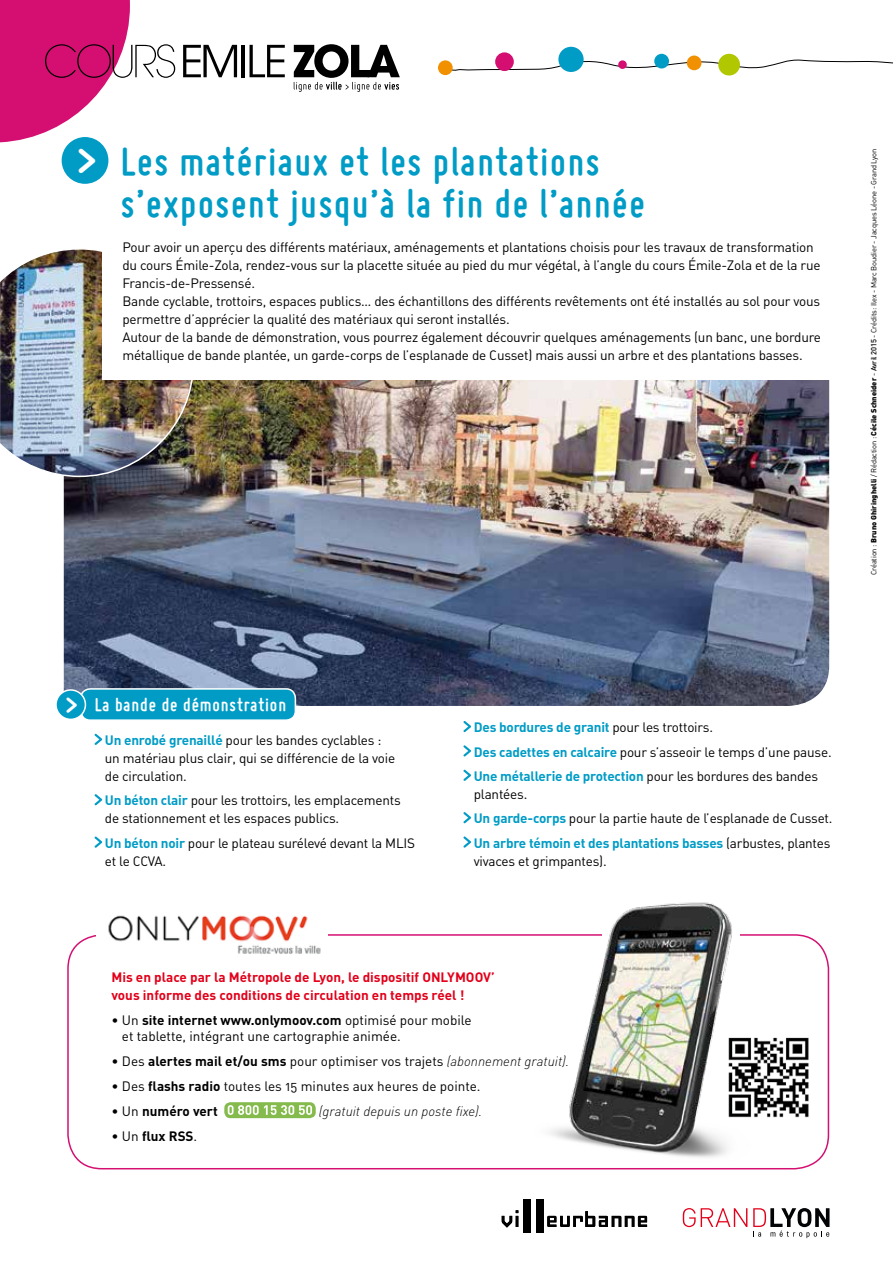
<style>
.page{position:relative;width:893px;height:1263px;background:#fff}
.page>*{position:absolute;margin:0;border:0;box-sizing:border-box;transform-origin:0 0}
.t1{font:700 48.9px "Miso";color:#fff}
.t2{font:700 42px/42px "Miso";letter-spacing:.04em;color:#009cc6}
.t3{font:700 19.8px "Miso";letter-spacing:.045em;color:#fff}
.t4{font:13.5px/18px "DIN Regular Alternate";letter-spacing:-.015em;color:#000}
.t5{font:13.5px "DIN Bold Alternate";letter-spacing:-.015em;color:#009cc6}
.t6{font:700 13.5px/18px "DIN";color:#e2001a}
.t7{font:700 13.5px "DIN";color:#000}
.t8{font:italic 300 13.5px "DIN";color:#000}
.t9{font:7.5px "DIN Regular Alternate";letter-spacing:-.02em;color:#000}
.s1{font-family:"DIN";font-weight:900}
.s2{font-family:"DIN";font-weight:500}
.s3{font-size:30.75px}
.s4{font-family:"DIN Bold Alternate";color:#009cc6}
.s5{font-family:"DIN Regular Alternate";color:#000}
.s6{font-family:"DIN Regular Alternate";font-weight:400}
.s7{font-family:"DIN";font-weight:700}
.s8{font-family:"DIN";font-weight:300;font-style:italic}
</style>
<div class="page">
<img style="left:64px;top:380px;width:765px;height:326px">
<svg style="left:0;top:0;width:175px;height:142px"></svg>
<svg style="left:183px;top:45px;width:54px;height:32px"></svg>
<hr style="left:242px;top:45px;width:3px;height:32px;background:#000">
<svg style="left:250px;top:45px;width:35px;height:32px"></svg>
<svg style="left:294px;top:44px;width:106px;height:48px"></svg>
<svg style="left:450px;top:55px;width:443px;height:19px"></svg>
<div style="left:718px;top:54px;width:22px;height:22px;background:#b1c800;border-radius:50%"></div>
<div style="left:687px;top:56px;width:14px;height:14px;background:#f19000;border-radius:50%"></div>
<div style="left:438px;top:60px;width:15px;height:15px;background:#f19000;border-radius:50%"></div>
<div style="left:495px;top:52px;width:19px;height:19px;background:#d40f71;border-radius:50%"></div>
<div style="left:654px;top:54px;width:15px;height:14px;background:#009cc6;border-radius:50%"></div>
<div style="left:558px;top:47px;width:26px;height:25px;background:#009cc6;border-radius:50%"></div>
<div style="left:618px;top:60px;width:9px;height:9px;background:#d40f71;border-radius:50%"></div>
<svg style="left:502px;top:1210px;width:16px;height:17px"></svg>
<svg style="left:547px;top:1211px;width:100px;height:16px"></svg>
<div style="left:523px;top:1199px;width:8px;height:33px;background:#000"></div>
<div style="left:536px;top:1199px;width:8px;height:33px;background:#000"></div>
<svg style="left:683px;top:1208px;width:64px;height:19px"></svg>
<svg style="left:753px;top:1208px;width:76px;height:30px"></svg>
<img style="left:0;top:249px;width:195px;height:229px">
<div style="left:102px;top:149px;width:750px;height:231px;background:#fff"></div>
<div style="left:62px;top:137px;width:46px;height:47px;background:#009cc6;border-radius:50%"></div>
<div style="left:81px;top:689px;width:214px;height:31px;background:#009cc6;border-radius:9px"></div>
<div style="left:80px;top:688px;width:216px;height:33px;border:2px solid #fff;border-radius:9px"></div>
<div style="left:56px;top:690px;width:29px;height:29px;background:#009cc6;border-radius:50%"></div>
<div style="left:55px;top:689px;width:31px;height:31px;border:2px solid #fff;border-radius:50%"></div>
<img style="left:108px;top:915px;width:213px;height:39px">
<img style="left:535px;top:902px;width:228px;height:256px">
<div style="left:224px;top:1102px;width:92px;height:16px;background:#84bb4c;border-radius:6px"></div>
<svg style="left:228px;top:1105px;width:84px;height:10px"></svg>
<svg style="left:463px;top:721px;width:8px;height:11px"></svg>
<svg style="left:463px;top:745px;width:8px;height:12px"></svg>
<svg style="left:463px;top:769px;width:8px;height:12px"></svg>
<svg style="left:463px;top:812px;width:8px;height:11px"></svg>
<svg style="left:463px;top:836px;width:8px;height:12px"></svg>
<svg style="left:95px;top:734px;width:7px;height:11px"></svg>
<svg style="left:95px;top:794px;width:7px;height:11px"></svg>
<svg style="left:95px;top:836px;width:7px;height:12px"></svg>
<img style="left:717px;top:1025px;width:92px;height:104px">
<h1 class="t1" style="left:76px;top:131px;width:22px">&gt;</h1>
<h2 class="t2" style="left:121px;top:140px;width:525px">Les matériaux et les plantations s’exposent jusqu’à la fin de l’année</h2>
<p class="t4" style="left:122px;top:238px;width:700px">Pour avoir un aperçu des différents matériaux, aménagements et plantations choisis pour les travaux de transformation du cours Émile-Zola, rendez-vous sur la placette située au pied du mur végétal, à l’angle du cours Émile-Zola et de la rue Francis-de-Pressensé.<br>Bande cyclable, trottoirs, espaces publics… des échantillons des différents revêtements ont été installés au sol pour vous permettre d’apprécier la qualité des matériaux qui seront installés.<br>Autour de la bande de démonstration, vous pourrez également découvrir quelques aménagements (un banc, une bordure métallique de bande plantée, un garde-corps de l’esplanade de Cusset) mais aussi un arbre et des plantations basses.</p>
<p class="t9" style="left:869px;top:575px;width:428px;rotate:-90deg">Création : <span class="s1">Bruno Ghiringhelli</span> / Rédaction : <span class="s1">Cécile Schneider</span> - <span class="s2">Avril 2015</span> - Crédits: Ilex - Marc Boudier - Jacques Léone - Grand Lyon</p>
<h3 class="t3" style="left:65px;top:693px;width:223px"><span class="s3">&gt;</span> La bande de démonstration</h3>
<p class="t4" style="left:105px;top:731px;width:292px"><span class="s4">Un enrobé grenaillé</span> pour les bandes cyclables : un matériau plus clair, qui se différencie de la voie de circulation.</p>
<p class="t4" style="left:105px;top:791px;width:297px"><span class="s4">Un béton clair</span> pour les trottoirs, les emplacements de stationnement et les espaces publics.</p>
<p class="t4" style="left:105px;top:833px;width:312px"><span class="s4">Un béton noir</span> pour le plateau surélevé devant la MLIS et le CCVA.</p>
<p class="t5" style="left:474px;top:718px;width:241px">Des bordures de granit <span class="s5">pour les trottoirs.</span></p>
<p class="t4" style="left:474px;top:742px;width:359px"><span class="s4">Des cadettes en calcaire</span> pour s’asseoir le temps d’une pause.</p>
<p class="t5" style="left:474px;top:767px;width:346px">Une métallerie de protection <span class="s5">pour les bordures des bandes</span></p>
<p class="t4" style="left:474px;top:781px;width:360px;line-height:24.5px">plantées.<br><span class="s4">Un garde-corps</span> pour la partie haute de l’esplanade de Cusset.</p>
<p class="t5" style="left:474px;top:834px;width:358px">Un arbre témoin et des plantations basses <span class="s5">(arbustes, plantes</span></p>
<p class="t4" style="left:474px;top:851px;width:134px">vivaces et grimpantes).</p>
<p class="t6" style="left:111px;top:967px;width:385px">Mis en place par la Métropole de Lyon, le dispositif ONLYMOOV’ vous informe des conditions de circulation en temps réel !</p>
<p class="t7" style="left:111px;top:1011px;width:362px"><span class="s6">• Un</span> site internet www.onlymoov.com <span class="s6">optimisé pour mobile</span></p>
<p class="t4" style="left:122px;top:1027px;width:280px">et tablette, intégrant une cartographie animée.</p>
<p class="t4" style="left:111px;top:1052px;width:459px">• Des <span class="s7">alertes mail et/ou sms</span> pour optimiser vos trajets <span class="s8">(abonnement gratuit).</span></p>
<p class="t4" style="left:111px;top:1077px;width:371px">• Des <span class="s7">flashs radio</span> toutes les 15 minutes aux heures de pointe.</p>
<p class="t7" style="left:111px;top:1102px;width:108px"><span class="s6">• Un</span> numéro vert</p>
<p class="t8" style="left:319px;top:1103px;width:165px">(gratuit depuis un poste fixe).</p>
<p class="t7" style="left:111px;top:1127px;width:87px"><span class="s6">• Un</span> flux RSS<span class="s6">.</span></p>
</div>
